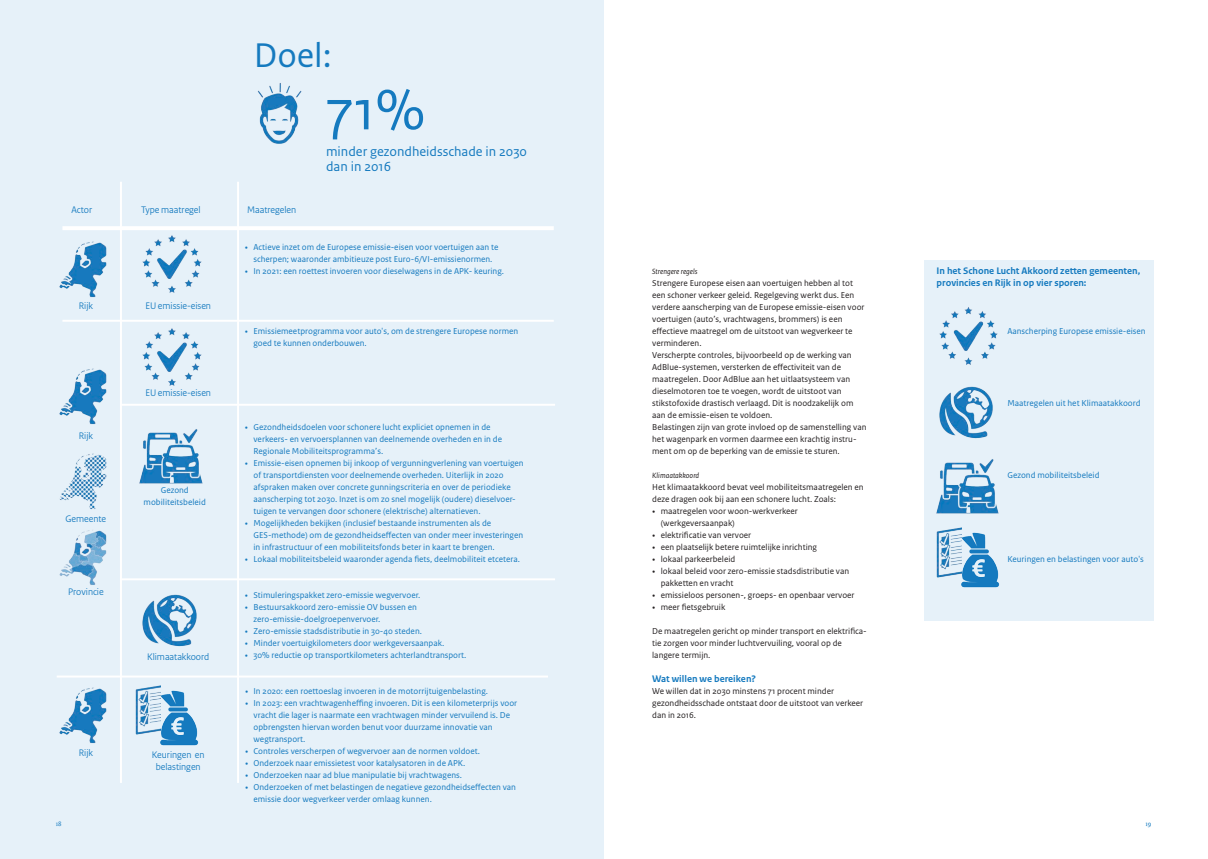
<style>
.page{position:relative;width:1208px;height:859px;background:#fff}
.page>*{position:absolute;margin:0;border:0;box-sizing:border-box;transform-origin:0 0}
.t1{font:60px "Rijksoverheid Sans Text";color:#157abf}
.t2{font:36px "Rijksoverheid Sans Text";color:#157abf}
.t3{font:14px/15px "Rijksoverheid Sans Text";color:#157abf}
.t4{font:10px/12px "Rijksoverheid Sans Heading";color:#157abf;text-align:center}
.t5{font:700 10px/12px "Rijksoverheid Sans Text";color:#157abf}
.t6{font:9px/12px "Rijksoverheid Sans Text";color:#157abf}
.t7{font:9px/12px "Rijksoverheid Sans Text";color:#231f20}
.t8{font:italic 8px "Rijksoverheid Sans Text";color:#231f20}
.t9{font:7px "Rijksoverheid Serif";color:#157abf}
.s1{font-family:"Rijksoverheid Serif"}
</style>
<div class="page">
<div style="left:0;top:0;width:604px;height:859px;background:#e6f1f9"></div>
<div style="left:924px;top:260px;width:230px;height:361px;background:#e6f1f9"></div>
<hr style="left:120px;top:182px;width:2px;height:601px;background:#fff">
<hr style="left:237px;top:182px;width:2px;height:601px;background:#fff">
<hr style="left:62px;top:226px;width:492px;height:4px;background:#fff">
<hr style="left:57px;top:675px;width:491px;height:2px;background:#fff">
<hr style="left:62px;top:320px;width:492px;height:2px;background:#fff">
<img style="left:59px;top:368px;width:48px;height:56px">
<img style="left:59px;top:241px;width:48px;height:56px">
<img style="left:59px;top:687px;width:48px;height:56px">
<img style="left:142px;top:328px;width:60px;height:58px">
<img style="left:142px;top:235px;width:60px;height:58px">
<img style="left:142px;top:594px;width:55px;height:53px">
<img style="left:60px;top:453px;width:47px;height:56px">
<img style="left:59px;top:530px;width:48px;height:55px">
<img style="left:258px;top:83px;width:44px;height:61px">
<img style="left:939px;top:386px;width:54px;height:53px">
<img style="left:936px;top:459px;width:63px;height:55px">
<img style="left:139px;top:429px;width:64px;height:55px">
<img style="left:939px;top:307px;width:59px;height:58px">
<img style="left:961px;top:529px;width:39px;height:59px">
<img style="left:936px;top:527px;width:25px;height:50px">
<img style="left:160px;top:686px;width:39px;height:60px">
<img style="left:135px;top:685px;width:25px;height:50px">
<hr style="left:120px;top:404px;width:435px;height:2px;background:#fff">
<hr style="left:120px;top:578px;width:435px;height:2px;background:#fff">
<h2 class="t2" style="left:254px;top:35px;width:79px">Doel:</h2>
<h1 class="t1" style="left:326px;top:75px;width:101px">71%</h1>
<h3 class="t3" style="left:326px;top:144px;width:202px">minder gezondheidsschade in 2030 dan in 2016</h3>
<p class="t4" style="left:71px;top:204px;width:22px">Actor</p>
<p class="t4" style="left:141px;top:204px;width:61px">Type maatregel</p>
<p class="t4" style="left:247px;top:204px;width:51px">Maatregelen</p>
<p class="t6" style="left:245px;top:241px;width:255px;text-align:center"><span class="s1">•</span> Actieve inzet om de Europese emissie-eisen voor voertuigen aan te scherpen; waaronder ambitieuze post Euro-6/VI-emissienormen.</p>
<p class="t6" style="left:245px;top:265px;width:260px"><span class="s1">•</span> In 2021: een roettest invoeren voor dieselwagens in de APK- keuring.</p>
<p class="t4" style="left:79px;top:300px;width:16px">Rijk</p>
<p class="t4" style="left:79px;top:429px;width:16px">Rijk</p>
<p class="t4" style="left:66px;top:512px;width:42px">Gemeente</p>
<p class="t4" style="left:68px;top:586px;width:37px">Provincie</p>
<p class="t4" style="left:79px;top:747px;width:16px">Rijk</p>
<p class="t4" style="left:145px;top:300px;width:67px">EU emissie-eisen</p>
<p class="t4" style="left:145px;top:387px;width:67px">EU emissie-eisen</p>
<p class="t6" style="left:144px;top:484px;width:64px;text-align:center">Gezond mobiliteitsbeleid</p>
<p class="t4" style="left:147px;top:651px;width:64px">Klimaatakkoord</p>
<p class="t4" style="left:152px;top:749px;width:54px">Keuringen en belastingen</p>
<p class="t6" style="left:253px;top:325px;width:266px;text-indent:-9px"><span class="s1">•</span> Emissiemeetprogramma voor auto's, om de strengere Europese normen goed te kunnen onderbouwen.</p>
<p class="t6" style="left:253px;top:421px;width:250px;text-indent:-9px"><span class="s1">•</span> Gezondheidsdoelen voor schonere lucht expliciet opnemen in de verkeers- en vervoersplannen van deelnemende overheden en in de<br>Regionale Mobiliteitsprogramma’s.</p>
<p class="t6" style="left:253px;top:457px;width:272px;text-indent:-9px"><span class="s1">•</span> Emissie-eisen opnemen bij inkoop of vergunningverlening van voertuigen of transportdiensten voor deelnemende overheden. Uiterlijk in 2020 afspraken maken over concrete gunningscriteria en over de periodieke aanscherping tot 2030. Inzet is om zo snel mogelijk (oudere) dieselvoer&shy;tuigen te vervangen door schonere (elektrische) alternatieven.</p>
<p class="t6" style="left:253px;top:517px;width:271px;text-indent:-9px"><span class="s1">•</span> Mogelijkheden bekijken (inclusief bestaande instrumenten als de<br>GES-methode) om de gezondheidseffecten van onder meer investeringen in infrastructuur of een mobiliteitsfonds beter in kaart te brengen.</p>
<p class="t6" style="left:245px;top:553px;width:276px"><span class="s1">•</span> Lokaal mobiliteitsbeleid waaronder agenda fiets, deelmobiliteit etcetera.</p>
<p class="t6" style="left:245px;top:589px;width:177px"><span class="s1">•</span> Stimuleringspakket zero-emissie wegvervoer.</p>
<p class="t6" style="left:253px;top:601px;width:165px;text-indent:-9px"><span class="s1">•</span> Bestuursakkoord zero-emissie OV bussen en zero-emissie-doelgroepenvervoer.</p>
<p class="t6" style="left:245px;top:625px;width:178px"><span class="s1">•</span> Zero-emissie stadsdistributie in 30-40 steden.</p>
<p class="t6" style="left:245px;top:637px;width:201px"><span class="s1">•</span> Minder voertuigkilometers door werkgeversaanpak.</p>
<p class="t6" style="left:245px;top:649px;width:223px"><span class="s1">•</span> 30% reductie op transportkilometers achterlandtransport.</p>
<p class="t6" style="left:245px;top:685px;width:244px"><span class="s1">•</span> In 2020: een roettoeslag invoeren in de motorrijtuigenbelasting.</p>
<p class="t6" style="left:253px;top:697px;width:265px;text-indent:-9px"><span class="s1">•</span> In 2023: een vrachtwagenheffing invoeren. Dit is een kilometerprijs voor vracht die lager is naarmate een vrachtwagen minder vervuilend is. De opbrengsten hiervan worden benut voor duurzame innovatie van wegtransport.</p>
<p class="t6" style="left:245px;top:745px;width:236px"><span class="s1">•</span> Controles verscherpen of wegvervoer aan de normen voldoet.</p>
<p class="t6" style="left:245px;top:757px;width:222px"><span class="s1">•</span> Onderzoek naar emissietest voor katalysatoren in de APK.</p>
<p class="t6" style="left:245px;top:769px;width:218px"><span class="s1">•</span> Onderzoeken naar ad blue manipulatie bij vrachtwagens.</p>
<p class="t6" style="left:253px;top:781px;width:264px;text-indent:-9px"><span class="s1">•</span> Onderzoeken of met belastingen de negatieve gezondheidseffecten van emissie door wegverkeer verder omlaag kunnen.</p>
<p class="t8" style="left:652px;top:267px;width:47px">Strengere regels</p>
<p class="t7" style="left:652px;top:277px;width:216px">Strengere Europese eisen aan voertuigen hebben al tot een schoner verkeer geleid. Regelgeving werkt dus. Een verdere aanscherping van de Europese emissie-eisen voor voertuigen (auto’s, vrachtwagens, brommers) is een effectieve maatregel om de uitstoot van wegverkeer te verminderen.<br>Verscherpte controles, bijvoorbeeld op de werking van AdBlue-systemen, versterken de effectiviteit van de maatregelen. Door AdBlue aan het uitlaatsysteem van dieselmotoren toe te voegen, wordt de uitstoot van stikstofoxide drastisch verlaagd. Dit is noodzakelijk om aan de emissie-eisen te voldoen.<br>Belastingen zijn van grote invloed op de samenstelling van het wagenpark en vormen daarmee een krachtig instru&shy;ment om op de beperking van de emissie te sturen.</p>
<p class="t8" style="left:652px;top:471px;width:49px">Klimaatakkoord</p>
<p class="t7" style="left:652px;top:481px;width:213px">Het klimaatakkoord bevat veel mobiliteitsmaatregelen en deze dragen ook bij aan een schonere lucht. Zoals:</p>
<p class="t7" style="left:660px;top:505px;width:139px;text-indent:-9px"><span class="s1">•</span> maatregelen voor woon-werkverkeer (werkgeversaanpak)</p>
<p class="t7" style="left:652px;top:529px;width:101px"><span class="s1">•</span> elektrificatie van vervoer</p>
<p class="t7" style="left:652px;top:541px;width:166px"><span class="s1">•</span> een plaatselijk betere ruimtelijke inrichting</p>
<p class="t7" style="left:652px;top:553px;width:85px"><span class="s1">•</span> lokaal parkeerbeleid</p>
<p class="t7" style="left:660px;top:565px;width:190px;text-indent:-9px"><span class="s1">•</span> lokaal beleid voor zero-emissie stadsdistributie van pakketten en vracht</p>
<p class="t7" style="left:652px;top:589px;width:204px"><span class="s1">•</span> emissieloos personen-, groeps- en openbaar vervoer</p>
<p class="t7" style="left:652px;top:601px;width:75px"><span class="s1">•</span> meer fietsgebruik</p>
<p class="t7" style="left:652px;top:625px;width:216px">De maatregelen gericht op minder transport en elektrifica&shy;tie zorgen voor minder luchtvervuiling, vooral op de langere termijn.</p>
<p class="t5" style="left:652px;top:673px;width:105px">Wat willen we bereiken?</p>
<p class="t7" style="left:652px;top:685px;width:212px">We willen dat in 2030 minstens 71 procent minder gezondheidsschade ontstaat door de uitstoot van verkeer dan in 2016.</p>
<p class="t5" style="left:936px;top:265px;width:205px">In het Schone Lucht Akkoord zetten gemeenten, provincies en Rijk in op vier sporen:</p>
<p class="t6" style="left:1007px;top:325px;width:140px">Aanscherping Europese emissie-eisen</p>
<p class="t6" style="left:1007px;top:397px;width:135px">Maatregelen uit het Klimaatakkoord</p>
<p class="t6" style="left:1007px;top:469px;width:94px">Gezond mobiliteitsbeleid</p>
<p class="t6" style="left:1007px;top:553px;width:138px">Keuringen en belastingen voor auto's</p>
<p class="t9" style="left:56px;top:819px;width:7px">18</p>
<p class="t9" style="left:1145px;top:819px;width:7px">19</p>
</div>
